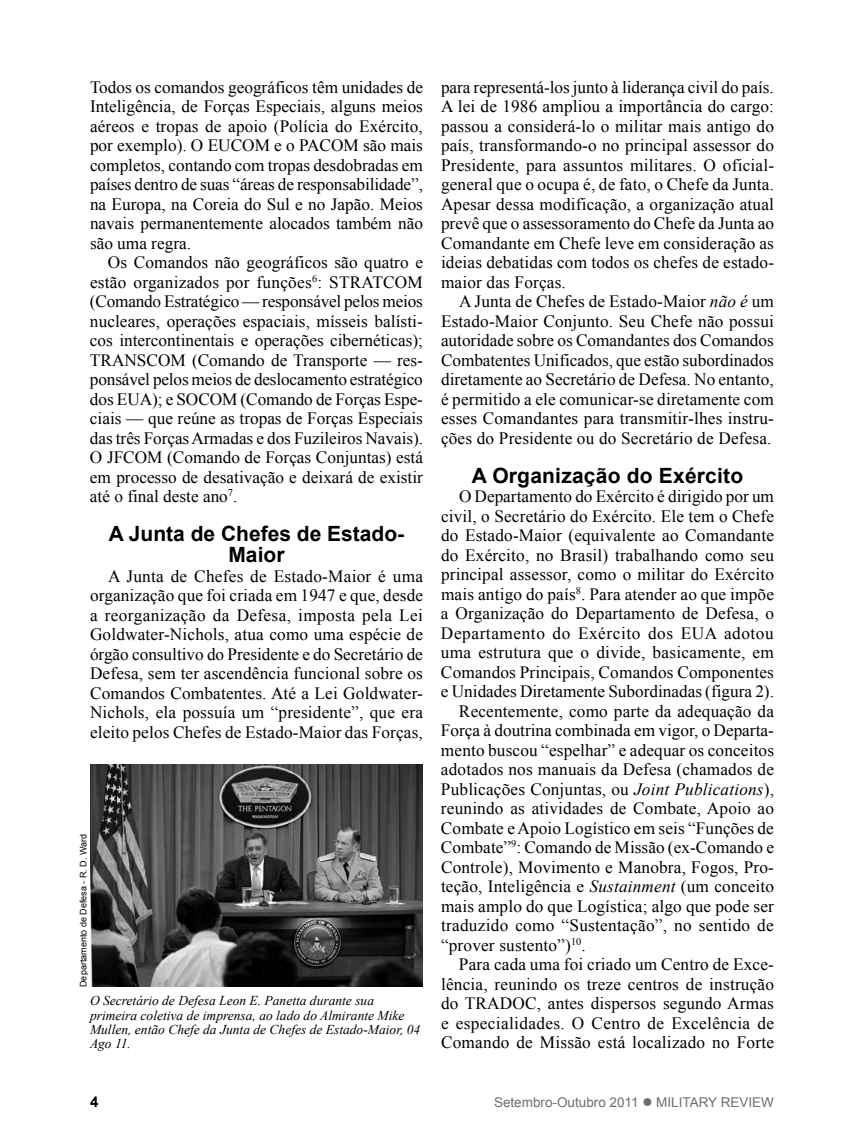
<style>
.page{position:relative;width:864px;height:1134px;background:#fff}
.page>*{position:absolute;margin:0;border:0;box-sizing:border-box;transform-origin:0 0}
.t1{font:700 21px/21px "Arial";color:#000;text-align:center}
.t2{font:17.25px/19.5px "Times New Roman";letter-spacing:.01em;color:#000;text-align:justify}
.t3{font:17.25px "Times New Roman";letter-spacing:.035em;color:#000}
.t4{font:700 15px "Arial";color:#000}
.t5{font:italic 13.5px/14.2px "Times New Roman";color:#000}
.t6{font:13.5px "Arial";color:#6d6e71}
.t7{font:9px "Arial";color:#000}
.s1{font-style:italic}
</style>
<div class="page">
<img style="left:90px;top:765px;width:333px;height:222px">
<p class="t2" style="left:90px;top:77px;width:335px">Todos os comandos geográficos têm unidades de Inteligência, de Forças Especiais, alguns meios aéreos e tropas de apoio (Polícia do Exército, por exemplo). O EUCOM e o PACOM são mais completos, contando com tropas desdobradas em países dentro de suas “áreas de responsabilidade”, na Europa, na Coreia do Sul e no Japão. Meios navais permanentemente alocados também não são uma regra.</p>
<p class="t2" style="left:90px;top:253px;width:335px;text-indent:18px">Os Comandos não geográficos são quatro e estão organizados por funções<sup>6</sup>: STRATCOM (Comando Estratégico — responsável pelos meios nucleares, operações espaciais, mísseis balísti&shy;cos intercontinentais e operações cibernéticas); TRANSCOM (Comando de Transporte — res&shy;ponsável pelos meios de deslocamento estratégico dos EUA); e SOCOM (Comando de Forças Espe&shy;ciais — que reúne as tropas de Forças Especiais das três Forças Armadas e dos Fuzileiros Navais).<br>O JFCOM (Comando de Forças Conjuntas) está em processo de desativação e deixará de existir até o final deste ano<sup>7</sup>.</p>
<p class="t1" style="left:109px;top:524px;width:297px">A Junta de Chefes de Estado-<br>Maior</p>
<p class="t2" style="left:90px;top:566px;width:335px;text-indent:18px">A Junta de Chefes de Estado-Maior é uma organização que foi criada em 1947 e que, desde a reorganização da Defesa, imposta pela Lei Goldwater-Nichols, atua como uma espécie de órgão consultivo do Presidente e do Secretário de Defesa, sem ter ascendência funcional sobre os Comandos Combatentes. Até a Lei Goldwater-Nichols, ela possuía um “presidente”, que era eleito pelos Chefes de Estado-Maior das Forças,</p>
<p class="t7" style="left:78px;top:987px;width:154px;rotate:-90deg">Departamento de Defesa - R. D. Ward</p>
<p class="t5" style="left:90px;top:993px;width:332px">O Secretário de Defesa Leon E. Panetta durante sua primeira coletiva de imprensa, ao lado do Almirante Mike Mullen, então Chefe da Junta de Chefes de Estado-Maior, 04<br>Ago 11.</p>
<p class="t2" style="left:441px;top:77px;width:335px">para representá-los junto à liderança civil do país.<br>A lei de 1986 ampliou a importância do cargo: passou a considerá-lo o militar mais antigo do país, transformando-o no principal assessor do Presidente, para assuntos militares. O oficial&shy;general que o ocupa é, de fato, o Chefe da Junta.<br>Apesar dessa modificação, a organização atual prevê que o assessoramento do Chefe da Junta ao Comandante em Chefe leve em consideração as ideias debatidas com todos os chefes de estado&shy;maior das Forças.</p>
<p class="t2" style="left:441px;top:292px;width:335px;text-indent:18px">A Junta de Chefes de Estado-Maior <span class="s1">não é</span> um Estado-Maior Conjunto. Seu Chefe não possui autoridade sobre os Comandantes dos Comandos Combatentes Unificados, que estão subordinados diretamente ao Secretário de Defesa. No entanto, é permitido a ele comunicar-se diretamente com esses Comandantes para transmitir-lhes instru&shy;ções do Presidente ou do Secretário de Defesa.</p>
<p class="t1" style="left:472px;top:466px;width:273px">A Organização do Exército</p>
<p class="t2" style="left:459px;top:487px;width:317px">O Departamento do Exército é dirigido por um</p>
<p class="t2" style="left:441px;top:506px;width:335px">civil, o Secretário do Exército. Ele tem o Chefe</p>
<p class="t2" style="left:441px;top:526px;width:335px">do Estado-Maior (equivalente ao Comandante</p>
<p class="t2" style="left:441px;top:545px;width:334px">do Exército, no Brasil) trabalhando como seu</p>
<p class="t2" style="left:441px;top:565px;width:335px">principal assessor, como o militar do Exército</p>
<p class="t2" style="left:441px;top:584px;width:335px">mais antigo do país<sup>8</sup>. Para atender ao que impõe</p>
<p class="t2" style="left:441px;top:604px;width:335px">a Organização do Departamento de Defesa, o</p>
<p class="t3" style="left:441px;top:622px;width:334px">Departamento do Exército dos EUA adotou</p>
<p class="t2" style="left:441px;top:643px;width:334px">uma estrutura que o divide, basicamente, em</p>
<p class="t2" style="left:441px;top:662px;width:335px">Comandos Principais, Comandos Componentes</p>
<p class="t2" style="left:441px;top:682px;width:334px">e Unidades Diretamente Subordinadas (figura 2).</p>
<p class="t2" style="left:459px;top:701px;width:317px">Recentemente, como parte da adequação da</p>
<p class="t2" style="left:441px;top:721px;width:334px">Força à doutrina combinada em vigor, o Departa-</p>
<p class="t2" style="left:441px;top:740px;width:335px">mento buscou “espelhar” e adequar os conceitos</p>
<p class="t2" style="left:441px;top:760px;width:335px">adotados nos manuais da Defesa (chamados de</p>
<p class="t2" style="left:441px;top:779px;width:335px">Publicações Conjuntas, ou <span class="s1">Joint Publications</span>),</p>
<p class="t2" style="left:441px;top:799px;width:335px">reunindo as atividades de Combate, Apoio ao</p>
<p class="t2" style="left:441px;top:818px;width:334px">Combate e Apoio Logístico em seis “Funções de</p>
<p class="t2" style="left:441px;top:838px;width:335px">Combate”<sup>9</sup>: Comando de Missão (ex-Comando e</p>
<p class="t2" style="left:441px;top:857px;width:335px">Controle), Movimento e Manobra, Fogos, Pro-</p>
<p class="t2" style="left:441px;top:877px;width:335px">teção, Inteligência e <span class="s1">Sustainment</span> (um conceito</p>
<p class="t2" style="left:441px;top:896px;width:334px">mais amplo do que Logística; algo que pode ser</p>
<p class="t2" style="left:441px;top:916px;width:334px">traduzido como “Sustentação”, no sentido de</p>
<p class="t2" style="left:441px;top:935px;width:146px">“prover sustento”)<sup>10</sup>.</p>
<p class="t2" style="left:459px;top:955px;width:317px">Para cada uma foi criado um Centro de Exce-</p>
<p class="t2" style="left:441px;top:974px;width:335px">lência, reunindo os treze centros de instrução</p>
<p class="t2" style="left:441px;top:994px;width:334px">do TRADOC, antes dispersos segundo Armas</p>
<p class="t2" style="left:441px;top:1013px;width:335px">e especialidades. O Centro de Excelência de</p>
<p class="t2" style="left:441px;top:1033px;width:335px">Comando de Missão está localizado no Forte</p>
<p class="t4" style="left:90px;top:1092px;width:10px">4</p>
<p class="t6" style="left:494px;top:1093px;width:281px">Setembro-Outubro 2011 ● MILITARY REVIEW</p>
</div>
